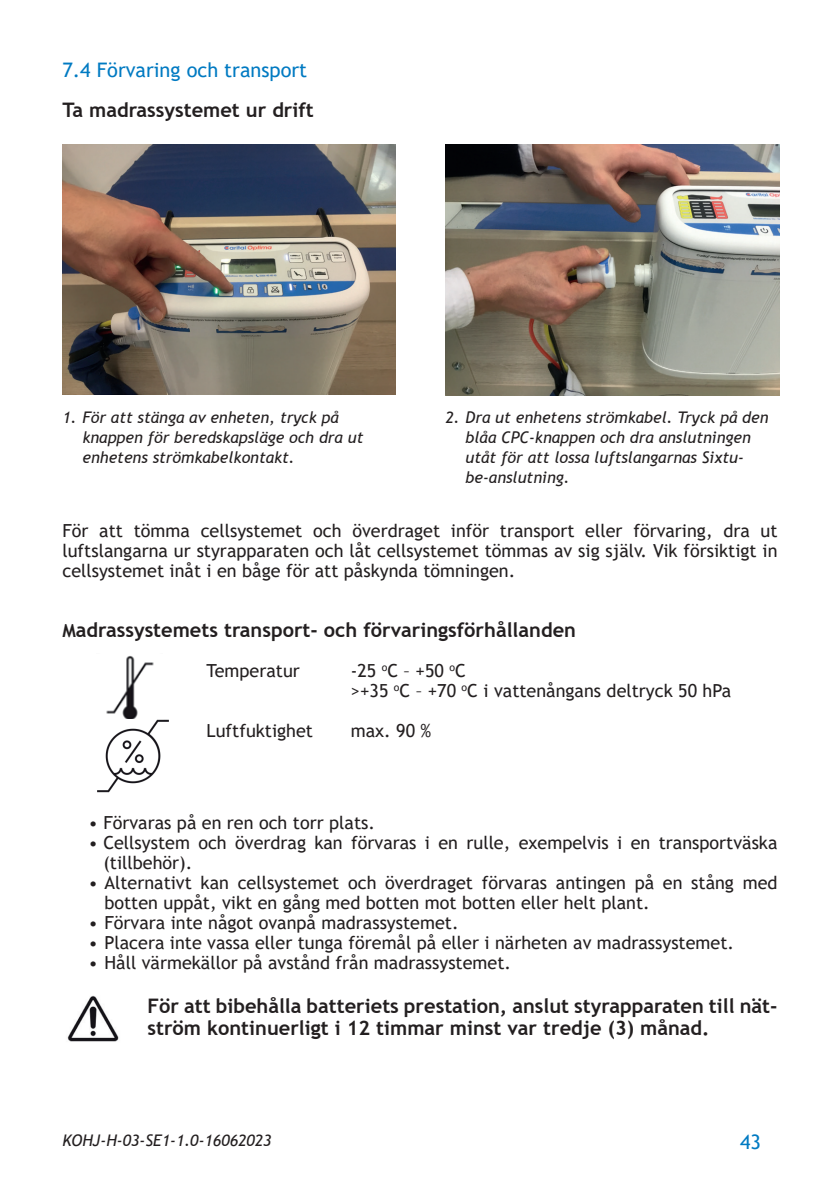
<style>
.page{position:relative;width:840px;height:1191px;background:#fff}
.page>*{position:absolute;margin:0;border:0;box-sizing:border-box;transform-origin:0 0}
.t1{font:700 20px/22px "Trebuchet MS";color:#231f20}
.t2{font:20px "Trebuchet MS";color:#007ac2}
.t3{font:18px/20px "Trebuchet MS";color:#231f20}
.t4{font:italic 16px/20px "Trebuchet MS";color:#231f20}
.s1{font-size:18px}
</style>
<div class="page">
<img style="left:62px;top:145px;width:333px;height:249px">
<img style="left:445px;top:145px;width:334px;height:250px">
<img style="left:106px;top:655px;width:48px;height:64px">
<img style="left:97px;top:719px;width:72px;height:73px">
<img style="left:67px;top:995px;width:52px;height:47px">
<p class="t2" style="left:62px;top:57px;width:246px">7.4 Förvaring och transport</p>
<p class="t1" style="left:62px;top:99px;width:253px">Ta madrassystemet ur drift</p>
<p class="t4" style="left:82px;top:407px;width:282px;text-indent:-20px">1. För att stänga av enheten, tryck på knappen för beredskapsläge och dra ut enhetens strömkabelkontakt.</p>
<p class="t4" style="left:465px;top:407px;width:304px;text-indent:-20px">2. Dra ut enhetens strömkabel. Tryck på den blåa CPC-knappen och dra anslutningen utåt för att lossa luftslangarnas Sixtu&shy;be-anslutning.</p>
<p class="t3" style="left:62px;top:521px;width:716px;text-align:justify">För att tömma cellsystemet och överdraget inför transport eller förvaring, dra ut luftslangarna ur styrapparaten och låt cellsystemet tömmas av sig själv. Vik försiktigt in cellsystemet inåt i en båge för att påskynda tömningen.</p>
<p class="t1" style="left:62px;top:619px;width:514px"><span class="s1">M</span>adrassystemets transport- och förvaringsförhållanden</p>
<p class="t3" style="left:206px;top:661px;width:95px">Temperatur</p>
<p class="t3" style="left:350px;top:661px;width:382px">-25 <sup>o</sup>C – +50 <sup>o</sup>C<br>&gt;+35 <sup>o</sup>C – +70 <sup>o</sup>C i vattenångans deltryck 50 hPa</p>
<p class="t3" style="left:206px;top:721px;width:108px">Luftfuktighet</p>
<p class="t3" style="left:350px;top:721px;width:82px">max. 90 %</p>
<p class="t3" style="left:88px;top:813px;width:288px">• Förvaras på en ren och torr plats.</p>
<p class="t3" style="left:103px;top:833px;width:675px;text-indent:-15px">• Cellsystem och överdrag kan förvaras i en rulle, exempelvis i en transportväska (tillbehör).</p>
<p class="t3" style="left:104px;top:873px;width:674px;text-indent:-16px">• Alternativt kan cellsystemet och överdraget förvaras antingen på en stång med botten uppåt, vikt en gång med botten mot botten eller helt plant.</p>
<p class="t3" style="left:88px;top:913px;width:371px">• Förvara inte något ovanpå madrassystemet.</p>
<p class="t3" style="left:88px;top:933px;width:646px">• Placera inte vassa eller tunga föremål på eller i närheten av madrassystemet.</p>
<p class="t3" style="left:88px;top:953px;width:424px">• Håll värmekällor på avstånd från madrassystemet.</p>
<p class="t1" style="left:147px;top:995px;width:631px">För att bibehålla batteriets prestation, anslut styrapparaten till nät&shy;ström kontinuerligt i 12 timmar minst var tredje (3) månad.</p>
<p class="t4" style="left:62px;top:1130px;width:211px">KOHJ-H-03-SE1-1.0-16062023</p>
<p class="t2" style="left:739px;top:1129px;width:22px">43</p>
</div>
